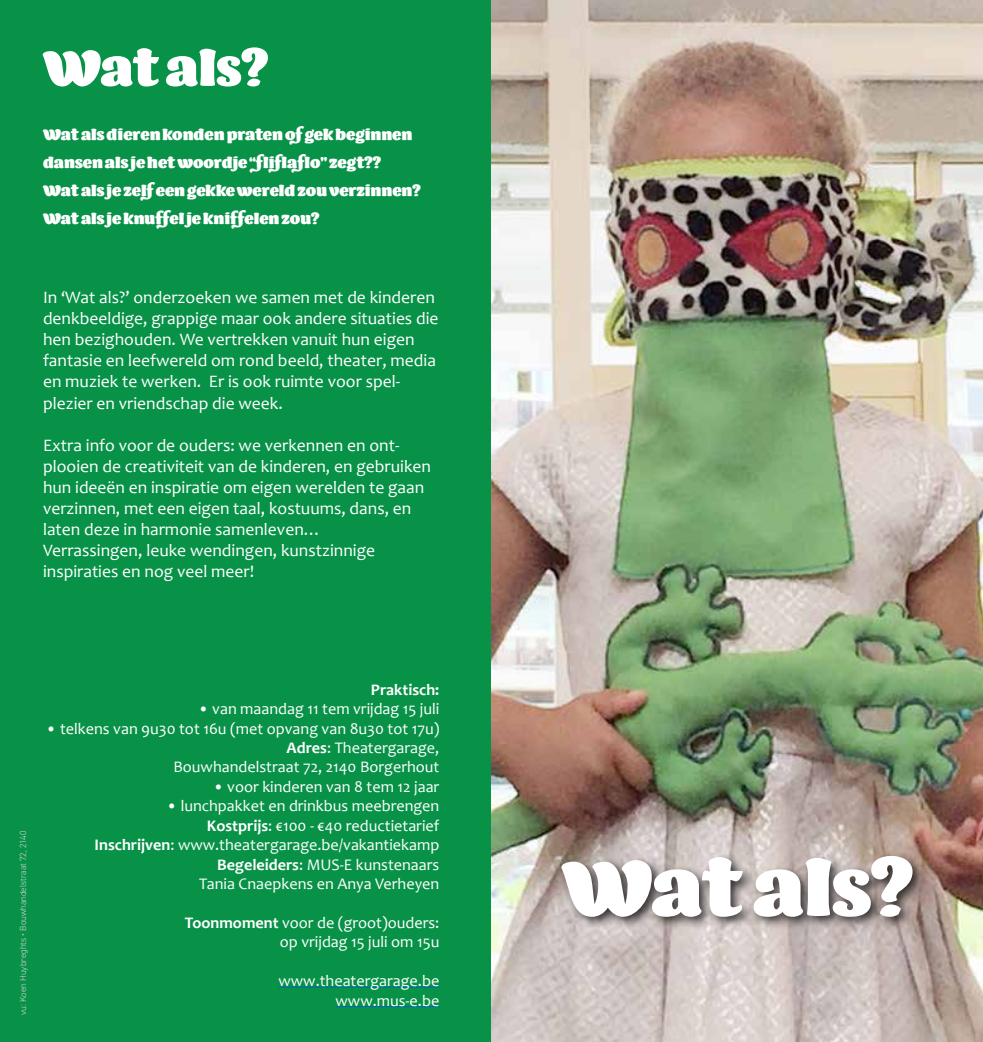
<style>
.page{position:relative;width:983px;height:1042px;background:#fff}
.page>*{position:absolute;margin:0;border:0;box-sizing:border-box;transform-origin:0 0}
.t1{font:79.1px "Barricada Pro";letter-spacing:-.005em;color:#fff}
.t2{font:50.75px "Barricada Pro";letter-spacing:-.005em;color:#fff}
.t3{font:17.5px/21px "Candara";color:#fff}
.t4{font:16.1px/19.4px "Candara";color:#fff;text-align:right}
.t5{font:700 16.1px "Candara";color:#fff}
.t6{font:15.75px/28px "Barricada Pro";color:#fff}
.t7{font:300 8.92px "DIN2014";color:#d1d3d4}
.s1{font-weight:700}
</style>
<div class="page">
<div style="left:0;top:0;width:493px;height:1042px;background:#089247"></div>
<img style="left:491px;top:0;width:491px;height:1042px">
<hr style="left:278px;top:987px;width:161px;height:1px;background:#0063c5">
<hr style="left:335px;top:1006px;width:104px;height:1px;background:#0063c5">
<div style="left:557px;top:851px;width:369px;height:80px;background:#000;opacity:.75"></div>
<h2 class="t2" style="left:43px;top:38px;width:226px">Wat als?</h2>
<p class="t6" style="left:43px;top:121px;width:379px">Wat als dieren konden praten of gek beginnen dansen als je het woordje “fliflaflo” zegt??<br>Wat als je zelf een gekke wereld zou verzinnen?<br>Wat als je knuffel je kniffelen zou?</p>
<p class="t3" style="left:43px;top:287px;width:397px">In ‘Wat als?’ onderzoeken we samen met de kinderen denkbeeldige, grappige maar ook andere situaties die hen bezighouden. We vertrekken vanuit hun eigen fantasie en leefwereld om rond beeld, theater, media en muziek te werken. Er is ook ruimte voor spel&shy;plezier en vriendschap die week.</p>
<p class="t3" style="left:43px;top:434px;width:389px">Extra info voor de ouders: we verkennen en ont&shy;plooien de creativiteit van de kinderen, en gebruiken hun ideeën en inspiratie om eigen werelden te gaan verzinnen, met een eigen taal, kostuums, dans, en laten deze in harmonie samenleven…<br>Verrassingen, leuke wendingen, kunstzinnige inspiraties en nog veel meer!</p>
<p class="t7" style="left:18px;top:1015px;width:186px;rotate:-90deg">vu: Koen Huybreghts • Bouwhandelstraat 72, 2140</p>
<p class="t5" style="left:371px;top:680px;width:70px">Praktisch:</p>
<p class="t4" style="left:198px;top:699px;width:243px">• van maandag 11 tem vrijdag 15 juli</p>
<p class="t4" style="left:46px;top:718px;width:395px">• telkens van 9u30 tot 16u (met opvang van 8u30 tot 17u)<br><span class="s1">Adres</span>: Theatergarage,<br>Bouwhandelstraat 72, 2140 Borgerhout</p>
<p class="t4" style="left:213px;top:777px;width:228px">• voor kinderen van 8 tem 12 jaar</p>
<p class="t4" style="left:95px;top:796px;width:346px">• lunchpakket en drinkbus meebrengen<br><span class="s1">Kostprijs</span>: €100 - €40 reductietarief<br><span class="s1">Inschrijven</span>: www.theatergarage.be/vakantiekamp <span class="s1">Begeleiders</span>: MUS-E kunstenaars<br>Tania Cnaepkens en Anya Verheyen</p>
<p class="t4" style="left:185px;top:913px;width:256px"><span class="s1">Toonmoment</span> voor de (groot)ouders: op vrijdag 15 juli om 15u</p>
<p class="t4" style="left:278px;top:971px;width:162px">www.theatergarage.be www.mus-e.be</p>
<h1 class="t1" style="left:561px;top:841px;width:352px">Wat als?</h1>
</div>
